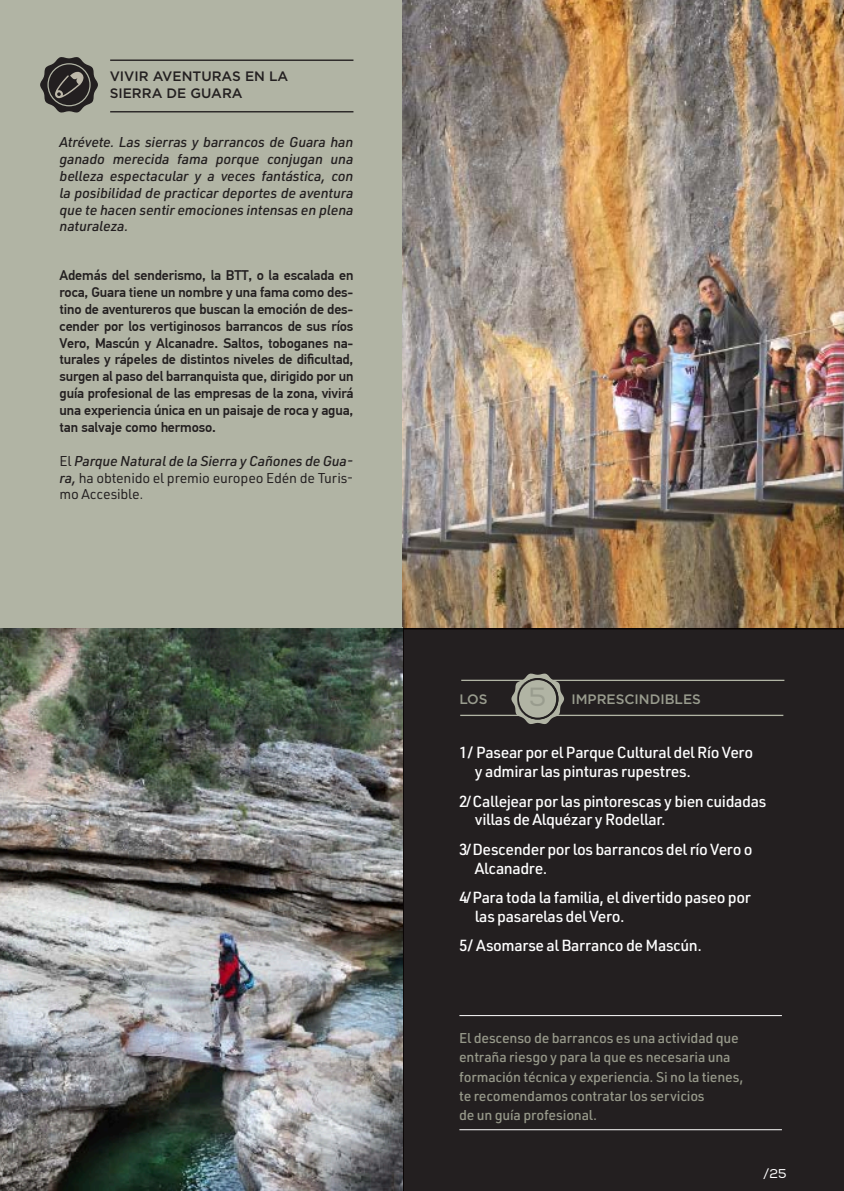
<style>
.page{position:relative;width:844px;height:1191px;background:#fff}
.page>*{position:absolute;margin:0;border:0;box-sizing:border-box;transform-origin:0 0}
.Título_IM_y_PD__BEIG{font:26.25px "Nexa";color:#999c8e}
.Txt_blanco_9_pt{font:500 15.75px/18.9px "URWDIN";letter-spacing:-.025em;color:#fff}
.TXT_segudo_Negro{font:500 14px/16.8px "PF Din Text Pro";letter-spacing:-.01em;color:#231f20;text-align:justify}
.CURSIVA_negro{font:italic 500 14px/16.8px "URWDIN";letter-spacing:-.01em;color:#231f20;text-align:justify}
.entradilla_Beig_8_pt{font:500 14px/19.2px "URWDIN";letter-spacing:-.015em;color:#969889}
.TXT_segudo_Negro-2{font:14px/16.8px "URWDIN";letter-spacing:-.01em;color:#231f20;text-align:justify}
.Titulo_IM_y_PD_Negro{font:500 13.65px "Gotham";color:#231f20}
.Título_IM_y_PD__BEIG-2{font:500 13.65px "Gotham";color:#999c8e}
.t1{font:12.78px "Nexa";color:#fff}
.s1{font-weight:500;font-style:italic}
</style>
<div class="page">
<div style="left:402px;top:628px;width:441px;height:563px;background:#231f20"></div>
<div style="left:0;top:0;width:402px;height:654px;background:#b1b4a4"></div>
<hr style="left:110px;top:60px;width:243px;height:1px;background:#231f20">
<hr style="left:110px;top:111px;width:243px;height:1px;background:#231f20">
<svg style="left:40px;top:57px;width:58px;height:56px"></svg>
<div style="left:47px;top:63px;width:44px;height:43px;border:1px solid #b1b4a4;border-radius:50%"></div>
<img style="left:45px;top:62px;width:45px;height:46px">
<hr style="left:459px;top:1015px;width:322px;height:1px;background:#fff">
<hr style="left:459px;top:1129px;width:322px;height:1px;background:#fff">
<img style="left:402px;top:0;width:441px;height:628px">
<hr style="left:460px;top:714px;width:323px;height:2px;background:#b1b4a4">
<hr style="left:461px;top:679px;width:323px;height:2px;background:#b1b4a4">
<svg style="left:511px;top:673px;width:53px;height:51px;background:#838479"></svg>
<div style="left:517px;top:678px;width:41px;height:41px;border:2px solid #231f20;border-radius:50%"></div>
<img style="left:0;top:628px;width:402px;height:563px">
<p class="Titulo_IM_y_PD_Negro" style="left:110px;top:67px;width:180px">VIVIR AVENTURAS EN LA</p>
<p class="Titulo_IM_y_PD_Negro" style="left:110px;top:84px;width:134px">SIERRA DE GUARA</p>
<p class="CURSIVA_negro" style="left:60px;top:133px;width:295px">Atrévete. Las sierras y barrancos de Guara han ganado merecida fama porque conjugan una belleza espectacular y a veces fantástica, con la posibilidad de practicar deportes de aventura que te hacen sentir emociones intensas en plena naturaleza.</p>
<p class="TXT_segudo_Negro" style="left:60px;top:267px;width:295px">Además del senderismo, la BTT, o la escalada en roca, Guara tiene un nombre y una fama como des&shy;tino de aventureros que buscan la emoción de des&shy;cender por los vertiginosos barrancos de sus ríos Vero, Mascún y Alcanadre. Saltos, toboganes na&shy;turales y rápeles de distintos niveles de dificultad, surgen al paso del barranquista que, dirigido por un guía profesional de las empresas de la zona, vivirá una experiencia única en un paisaje de roca y agua, tan salvaje como hermoso.</p>
<p class="TXT_segudo_Negro-2" style="left:60px;top:452px;width:295px">El <span class="s1">Parque Natural de la Sierra y Cañones de Gua&shy;ra,</span> ha obtenido el premio europeo Edén de Turis&shy;mo Accesible.</p>
<p class="Título_IM_y_PD__BEIG-2" style="left:459px;top:690px;width:30px">LOS</p>
<p class="Título_IM_y_PD__BEIG" style="left:528px;top:681px;width:19px">5</p>
<p class="Título_IM_y_PD__BEIG-2" style="left:571px;top:690px;width:131px">IMPRESCINDIBLES</p>
<p class="Txt_blanco_9_pt" style="left:475px;top:742px;width:280px;text-indent:-16px">1/ Pasear por el Parque Cultural del Río Vero y admirar las pinturas rupestres.</p>
<p class="Txt_blanco_9_pt" style="left:475px;top:791px;width:293px;text-indent:-16px">2⁄ Callejear por las pintorescas y bien cuidadas villas de Alquézar y Rodellar.</p>
<p class="Txt_blanco_9_pt" style="left:475px;top:839px;width:279px;text-indent:-16px">3⁄ Descender por los barrancos del río Vero o<br>Alcanadre.</p>
<p class="Txt_blanco_9_pt" style="left:475px;top:887px;width:277px;text-indent:-16px">4⁄ Para toda la familia, el divertido paseo por las pasarelas del Vero.</p>
<p class="Txt_blanco_9_pt" style="left:459px;top:935px;width:244px">5/ Asomarse al Barranco de Mascún.</p>
<p class="entradilla_Beig_8_pt" style="left:459px;top:1028px;width:286px">El descenso de barrancos es una actividad que entraña riesgo y para la que es necesaria una formación técnica y experiencia. Si no la tienes, te recomendamos contratar los servicios<br>de un guía profesional.</p>
<p class="t1" style="left:763px;top:1165px;width:25px">/25</p>
</div>
